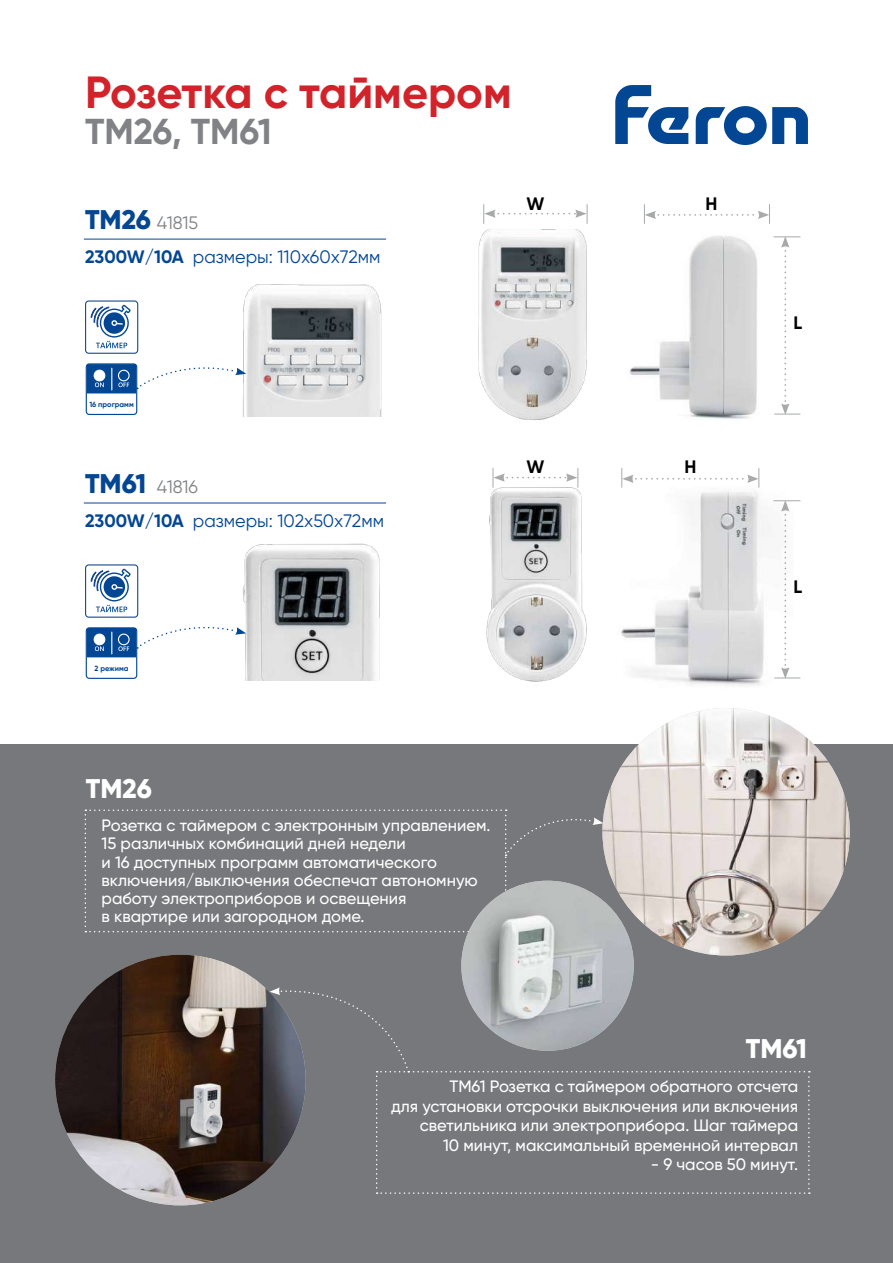
<style>
.page{position:relative;width:893px;height:1263px;background:#fff}
.page>*{position:absolute;margin:0;border:0;box-sizing:border-box;transform-origin:0 0}
.t1{font:700 45px "Gilroy";color:#d2232a}
.t2{font:700 36px "Gilroy";color:#808285}
.t3{font:800 27px "Gilroy";color:#034694}
.t4{font:800 27px "Gilroy";color:#fff}
.t5{font:18px "Gilroy";color:#034694}
.t6{font:18px "Gilroy";letter-spacing:-.01em;color:#808285}
.t7{font:700 18px "Gilroy";color:#000}
.t8{font:500 16.5px/18px "Gilroy";color:#fff;text-align:right}
.t9{font:700 7.5px "Gilroy";color:#034694}
.s1{font-weight:700}
</style>
<div class="page">
<div style="left:0;top:744px;width:893px;height:519px;background:#77787b"></div>
<img style="left:55px;top:955px;width:251px;height:250px;border-radius:125px">
<img style="left:478px;top:229px;width:109px;height:191px">
<img style="left:486px;top:480px;width:101px;height:202px">
<img style="left:629px;top:235px;width:128px;height:185px">
<img style="left:621px;top:480px;width:150px;height:206px">
<svg style="left:696px;top:106px;width:112px;height:39px"></svg>
<svg style="left:615px;top:85px;width:73px;height:59px"></svg>
<img style="left:602px;top:708px;width:248px;height:247px;border-radius:124px">
<hr style="left:84px;top:239px;width:302px;height:1px;background:#034694">
<hr style="left:84px;top:503px;width:302px;height:1px;background:#034694">
<img style="left:242px;top:284px;width:140px;height:133px">
<img style="left:244px;top:543px;width:136px;height:138px">
<svg style="left:644px;top:204px;width:126px;height:20px"></svg>
<svg style="left:621px;top:468px;width:138px;height:20px"></svg>
<svg style="left:773px;top:236px;width:27px;height:179px"></svg>
<svg style="left:773px;top:500px;width:27px;height:179px"></svg>
<svg style="left:483px;top:204px;width:105px;height:20px"></svg>
<svg style="left:493px;top:468px;width:85px;height:20px"></svg>
<div style="left:85px;top:300px;width:53px;height:54px;border:1px solid #184891;border-radius:3px"></div>
<svg style="left:90px;top:305px;width:41px;height:49px"></svg>
<div style="left:85px;top:564px;width:53px;height:54px;border:1px solid #184891;border-radius:3px"></div>
<div style="left:86px;top:363px;width:51px;height:52px;border:1px solid #034694;border-radius:3px"></div>
<div style="left:86px;top:627px;width:51px;height:52px;border:1px solid #034694;border-radius:3px"></div>
<img style="left:461px;top:881px;width:173px;height:106px">
<svg style="left:85px;top:809px;width:518px;height:123px"></svg>
<svg style="left:269px;top:987px;width:541px;height:207px"></svg>
<svg style="left:87px;top:361px;width:159px;height:32px"></svg>
<svg style="left:87px;top:568px;width:159px;height:89px"></svg>
<h1 class="t1" style="left:85px;top:64px;width:428px">Розетка с таймером</h1>
<h2 class="t2" style="left:85px;top:109px;width:188px">TM26, TM61</h2>
<h3 class="t3" style="left:85px;top:202px;width:67px">TM26</h3>
<p class="t6" style="left:157px;top:212px;width:43px">41815</p>
<p class="t5" style="left:85px;top:246px;width:297px"><span class="s1">2300W/10A</span> размеры: 110x60x72мм</p>
<p class="t7" style="left:526px;top:192px;width:19px">W</p>
<p class="t9" style="left:89px;top:400px;width:46px">16 программ</p>
<h3 class="t3" style="left:85px;top:466px;width:63px">TM61</h3>
<p class="t6" style="left:157px;top:475px;width:43px">41816</p>
<p class="t5" style="left:85px;top:510px;width:300px"><span class="s1">2300W/10A</span> размеры: 102x50x72мм</p>
<p class="t7" style="left:526px;top:456px;width:19px">W</p>
<p class="t9" style="left:95px;top:663px;width:36px">2 режима</p>
<h3 class="t4" style="left:86px;top:772px;width:67px">TM26</h3>
<p class="t8" style="left:102px;top:816px;width:390px;text-align:left">Розетка с таймером с электронным управлением.<br>15 различных комбинаций дней недели<br>и 16 доступных программ автоматического включения/выключения обеспечат автономную работу электроприборов и освещения<br>в квартире или загородном доме.</p>
<p class="t7" style="left:705px;top:192px;width:13px">H</p>
<p class="t7" style="left:684px;top:456px;width:13px">H</p>
<p class="t7" style="left:793px;top:312px;width:10px">L</p>
<p class="t7" style="left:793px;top:576px;width:10px">L</p>
<h3 class="t4" style="left:746px;top:1031px;width:63px">TM61</h3>
<p class="t8" style="left:391px;top:1076px;width:409px;line-height:19.5px">ТМ61 Розетка с таймером обратного отсчета<br>для установки отсрочки выключения или включения светильника или электроприбора. Шаг таймера<br>10 минут, максимальный временной интервал</p>
<p class="t8" style="left:651px;top:1155px;width:149px">- 9 часов 50 минут.</p>
</div>
